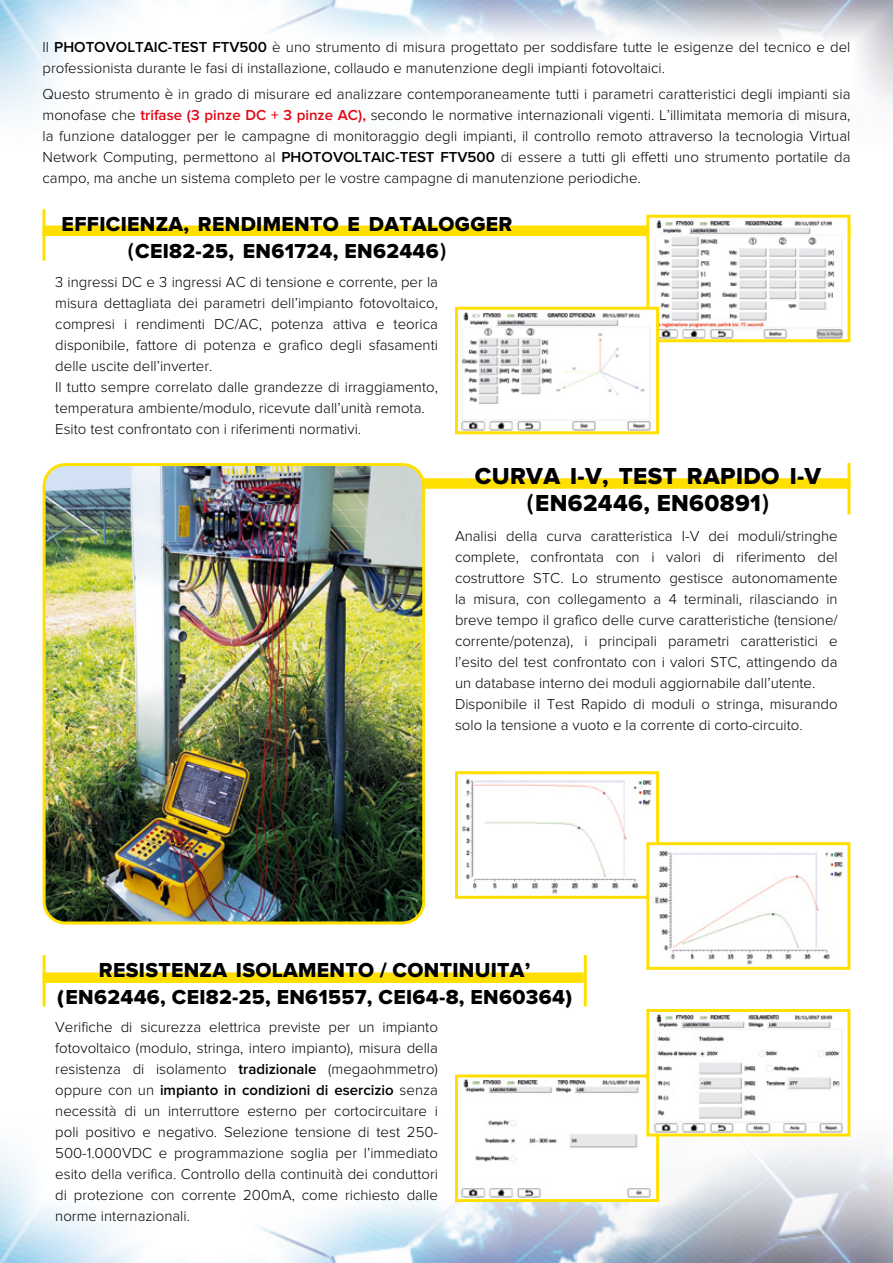
<style>
.page{position:relative;width:893px;height:1263px;background:#fff}
.page>*{position:absolute;margin:0;border:0;box-sizing:border-box;transform-origin:0 0}
.t1{font:24px/27px "Proxima Nova Extrabld";letter-spacing:.015em;color:#000;text-align:center}
.t2{font:21px/27px "Proxima Nova Extrabld";letter-spacing:.015em;color:#000;text-align:center}
.t3{font:300 15px/21px "Proxima Nova";color:#000}
.s1{font-weight:600}
.s2{font-weight:600;color:#e30613}
.s3{font-family:"Proxima Nova";font-weight:600}
</style>
<div class="page">
<img style="left:529px;top:1047px;width:331px;height:216px">
<div style="left:43px;top:226px;width:807px;height:10px;background:#ffdf00"></div>
<div style="left:43px;top:972px;width:541px;height:11px;background:#ffdf00"></div>
<div style="left:367px;top:478px;width:483px;height:11px;background:#ffdf00"></div>
<img style="left:650px;top:220px;width:196px;height:118px">
<div style="left:646px;top:215px;width:204px;height:127px;border:3px solid #ffdf00"></div>
<img style="left:461px;top:312px;width:193px;height:118px">
<div style="left:455px;top:307px;width:204px;height:127px;border:3px solid #ffdf00"></div>
<img style="left:462px;top:779px;width:190px;height:115px">
<div style="left:455px;top:771px;width:204px;height:128px;border:3px solid #ffdf00"></div>
<div style="left:648px;top:844px;width:201px;height:124px;background:#fff"></div>
<img style="left:655px;top:851px;width:188px;height:114px">
<div style="left:646px;top:842px;width:204px;height:128px;border:3px solid #ffdf00"></div>
<hr style="left:847px;top:463px;width:3px;height:51px;background:#ffdf00">
<hr style="left:43px;top:209px;width:3px;height:52px;background:#ffdf00">
<hr style="left:43px;top:955px;width:3px;height:51px;background:#ffdf00">
<hr style="left:584px;top:955px;width:3px;height:51px;background:#ffdf00">
<svg style="left:0;top:0;width:872px;height:118px"></svg>
<svg style="left:860px;top:1147px;width:33px;height:116px"></svg>
<svg style="left:0;top:1149px;width:529px;height:114px"></svg>
<img style="left:459px;top:1080px;width:195px;height:118px">
<div style="left:455px;top:1074px;width:204px;height:128px;border:3px solid #ffdf00"></div>
<img style="left:650px;top:1014px;width:196px;height:118px">
<div style="left:646px;top:1009px;width:204px;height:127px;border:3px solid #ffdf00"></div>
<svg style="left:872px;top:0;width:21px;height:105px"></svg>
<img style="left:44px;top:467px;width:380px;height:455px">
<div style="left:43px;top:463px;width:382px;height:461px;border:3px solid #ffdf00;border-radius:21px"></div>
<p class="t3" style="left:43px;top:37px;width:809px">Il <span class="s1">PHOTOVOLTAIC-TEST FTV500</span> è uno strumento di misura progettato per soddisfare tutte le esigenze del tecnico e del professionista durante le fasi di installazione, collaudo e manutenzione degli impianti fotovoltaici.</p>
<p class="t3" style="left:43px;top:83px;width:809px;text-align:justify">Questo strumento è in grado di misurare ed analizzare contemporaneamente tutti i parametri caratteristici degli impianti sia monofase che <span class="s2">trifase (3 pinze DC + 3 pinze AC),</span> secondo le normative internazionali vigenti. L’illimitata memoria di misura, la funzione datalogger per le campagne di monitoraggio degli impianti, il controllo remoto attraverso la tecnologia Virtual Network Computing, permettono al <span class="s1">PHOTOVOLTAIC-TEST FTV500</span> di essere a tutti gli effetti uno strumento portatile da campo, ma anche un sistema completo per le vostre campagne di manutenzione periodiche.</p>
<h2 class="t2" style="left:62px;top:211px;width:452px">EFFICIENZA, RENDIMENTO E DATALOGGER <span class="s3">(</span>CEI82-25, EN61724, EN62446<span class="s3">)</span></h2>
<p class="t3" style="left:55px;top:272px;width:384px">3 ingressi DC e 3 ingressi AC di tensione e corrente, per la misura dettagliata dei parametri dell’impianto fotovoltaico, compresi i rendimenti DC/AC, potenza attiva e teorica disponibile, fattore di potenza e grafico degli sfasamenti delle uscite dell’inverter.<br>Il tutto sempre correlato dalle grandezze di irraggiamento, temperatura ambiente/modulo, ricevute dall’unità remota.<br>Esito test confrontato con i riferimenti normativi.</p>
<h1 class="t1" style="left:475px;top:463px;width:348px">CURVA I-V, TEST RAPIDO I-V <span class="s3">(</span>EN62446, EN60891<span class="s3">)</span></h1>
<p class="t3" style="left:455px;top:525px;width:384px">Analisi della curva caratteristica I-V dei moduli/stringhe complete, confrontata con i valori di riferimento del costruttore STC. Lo strumento gestisce autonomamente la misura, con collegamento a 4 terminali, rilasciando in breve tempo il grafico delle curve caratteristiche (tensione/ corrente/potenza), i principali parametri caratteristici e l’esito del test confrontato con i valori STC, attingendo da un database interno dei moduli aggiornabile dall’utente.<br>Disponibile il Test Rapido di moduli o stringa, misurando solo la tensione a vuoto e la corrente di corto-circuito.</p>
<h2 class="t2" style="left:57px;top:957px;width:516px">RESISTENZA ISOLAMENTO / CONTINUITA’ (EN62446, CEI82-25, EN61557, CEI64-8, EN60364)</h2>
<p class="t3" style="left:55px;top:1016px;width:384px;text-align:justify">Verifiche di sicurezza elettrica previste per un impianto fotovoltaico (modulo, stringa, intero impianto), misura della resistenza di isolamento <span class="s1">tradizionale</span> (megaohmmetro) oppure con un <span class="s1">impianto in condizioni di esercizio</span> senza necessità di un interruttore esterno per cortocircuitare i poli positivo e negativo. Selezione tensione di test 250- 500-1.000VDC e programmazione soglia per l’immediato esito della verifica. Controllo della continuità dei conduttori di protezione con corrente 200mA, come richiesto dalle norme internazionali.</p>
</div>
